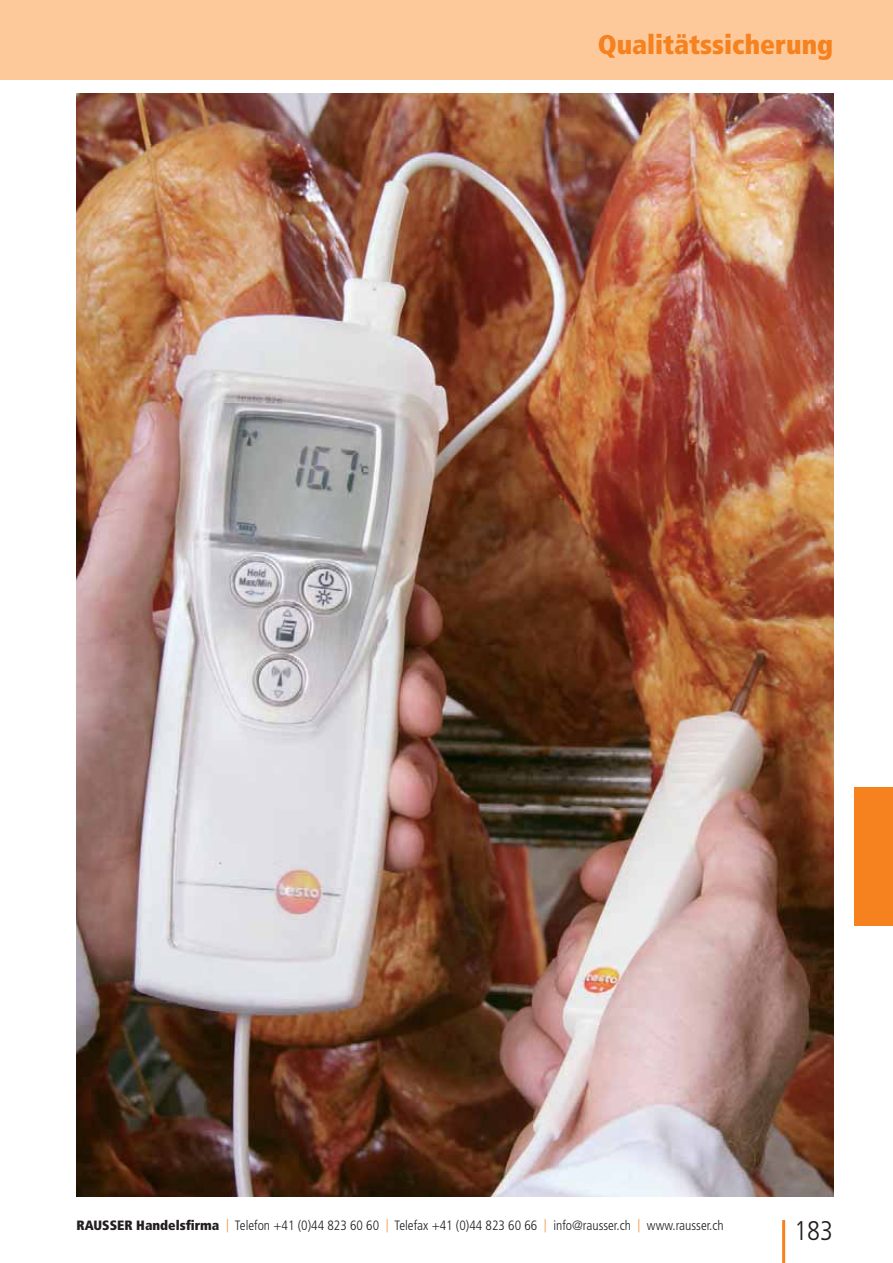
<style>
.page{position:relative;width:893px;height:1263px;background:#fff}
.page>*{position:absolute;margin:0;border:0;box-sizing:border-box;transform-origin:0 0}
.t1{font:900 condensed 27px "Frutiger LT Std";color:#f5821f}
.t2{font:300 condensed 27px "Frutiger LT Std";color:#231f20}
.t3{font:300 condensed 13.5px "Frutiger LT Std";color:#231f20}
.s1{font-weight:900}
.s2{color:#f5821f}
</style>
<div class="page">
<div style="left:0;top:0;width:893px;height:80px;background:#fdc99b"></div>
<div style="left:854px;top:787px;width:39px;height:139px;background:#f5821f"></div>
<hr style="left:782px;top:1220px;width:3px;height:43px;background:#f5821f">
<img style="left:77px;top:94px;width:756px;height:1103px">
<h1 class="t1" style="left:598px;top:34px;width:237px">Qualitätssicherung</h1>
<p class="t3" style="left:77px;top:1220px;width:649px"><span class="s1">RAUSSER Handelsfirma</span> <span class="s2">|</span> Telefon +41 (0)44 823 60 60 <span class="s2">|</span> Telefax +41 (0)44 823 60 66 <span class="s2">|</span> info@rausser.ch <span class="s2">|</span> www.rausser.ch</p>
<h1 class="t2" style="left:794px;top:1219px;width:40px">183</h1>
</div>
